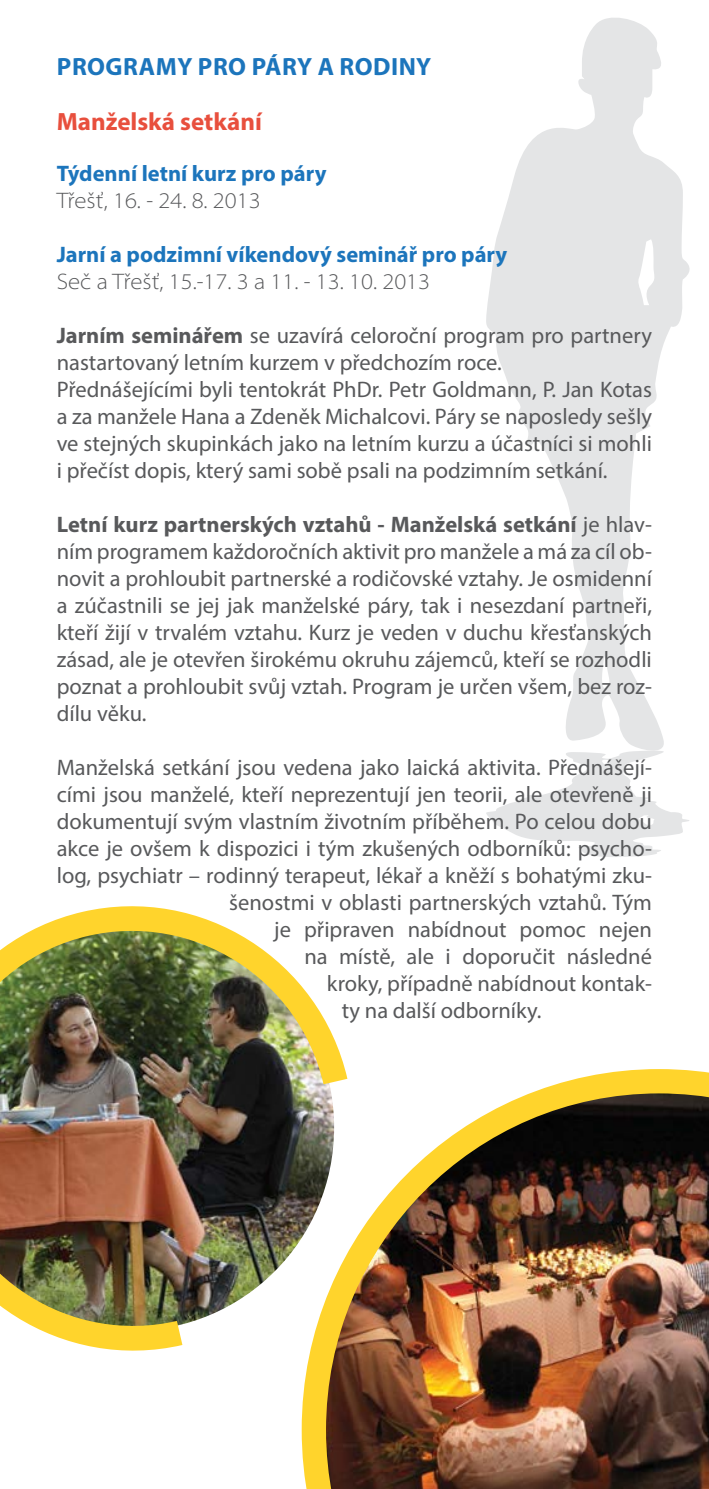
<style>
.page{position:relative;width:709px;height:1489px;background:#fff}
.page>*{position:absolute;margin:0;border:0;box-sizing:border-box;transform-origin:0 0}
.t1{font:700 25px "Myriad Pro";letter-spacing:.02em;color:#1c75bc}
.t2{font:700 25px "Myriad Pro";color:#e84f3d}
.t3{font:22.5px/27px "Myriad Pro";color:#58595b}
.t4{font:700 22.5px "Myriad Pro";color:#1c75bc}
.t5{font:300 semi-expanded 22.5px "Myriad Pro";color:#58595b}
.s1{font-weight:700}
</style>
<div class="page">
<svg style="left:486px;top:757px;width:203px;height:100px"></svg>
<svg style="left:486px;top:18px;width:204px;height:739px"></svg>
<img style="left:302px;top:1069px;width:407px;height:419px">
<img style="left:0;top:906px;width:347px;height:466px">
<p class="t1" style="left:57px;top:51px;width:85px">Programy</p>
<p class="t1" style="left:198px;top:51px;width:17px">pro</p>
<p class="t1" style="left:252px;top:51px;width:16px">páry</p>
<p class="t1" style="left:318px;top:51px;width:88px">arodiny</p>
<p class="t2" style="left:57px;top:105px;width:207px">Manželská setkání</p>
<p class="t4" style="left:57px;top:158px;width:271px">Týdenní letní kurz pro páry</p>
<p class="t5" style="left:57px;top:186px;width:205px">Třešť, 16. - 24. 8. 2013</p>
<p class="t4" style="left:57px;top:239px;width:452px">Jarní a podzimní víkendový seminář pro páry</p>
<p class="t5" style="left:57px;top:267px;width:375px">Seč a Třešť, 15.-17. 3 a 11. - 13. 10. 2013</p>
<p class="t3" style="left:57px;top:321px;width:597px"><span class="s1">Jarním seminářem</span> se uzavírá celoroční program pro partnery nastartovaný letním kurzem v předchozím roce.<br>Přednášejícími byli tentokrát PhDr. Petr Goldmann, P. Jan Kotas a za manžele Hana a Zdeněk Michalcovi. Páry se naposledy sešly ve stejných skupinkách jako na letním kurzu a účastníci si mohli i přečíst dopis, který sami sobě psali na podzimním setkání.</p>
<p class="t3" style="left:57px;top:510px;width:597px;text-align:justify"><span class="s1">Letní kurz partnerských vztahů - Manželská setkání</span> je hlav&shy;ním programem každoročních aktivit pro manžele a má za cíl ob&shy;novit a prohloubit partnerské a rodičovské vztahy. Je osmidenní a zúčastnili se jej jak manželské páry, tak i nesezdaní partneři, kteří žijí v trvalém vztahu. Kurz je veden v duchu křesťanských zásad, ale je otevřen širokému okruhu zájemců, kteří se rozhodli poznat a prohloubit svůj vztah. Program je určen všem, bez roz&shy;dílu věku.</p>
<p class="t3" style="left:57px;top:753px;width:596px">Manželská setkání jsou vedena jako laická aktivita. Přednášejí-</p>
<p class="t3" style="left:57px;top:780px;width:596px">cími jsou manželé, kteří neprezentují jen teorii, ale otevřeně ji</p>
<p class="t3" style="left:57px;top:807px;width:596px">dokumentují svým vlastním životním příběhem. Po celou dobu</p>
<p class="t3" style="left:57px;top:834px;width:596px">akce je ovšem k dispozici i tým zkušených odborníků: psycho-</p>
<p class="t3" style="left:57px;top:861px;width:597px">log, psychiatr – rodinný terapeut, lékař a kněží s bohatými zku-</p>
<p class="t3" style="left:229px;top:888px;width:424px">šenostmi v oblasti partnerských vztahů. Tým</p>
<p class="t3" style="left:274px;top:915px;width:379px">je připraven nabídnout pomoc nejen</p>
<p class="t3" style="left:304px;top:942px;width:349px">na místě, ale i doporučit následné</p>
<p class="t3" style="left:327px;top:969px;width:326px">kroky, případně nabídnout kontak-</p>
<p class="t3" style="left:342px;top:996px;width:201px">ty na další odborníky.</p>
</div>
